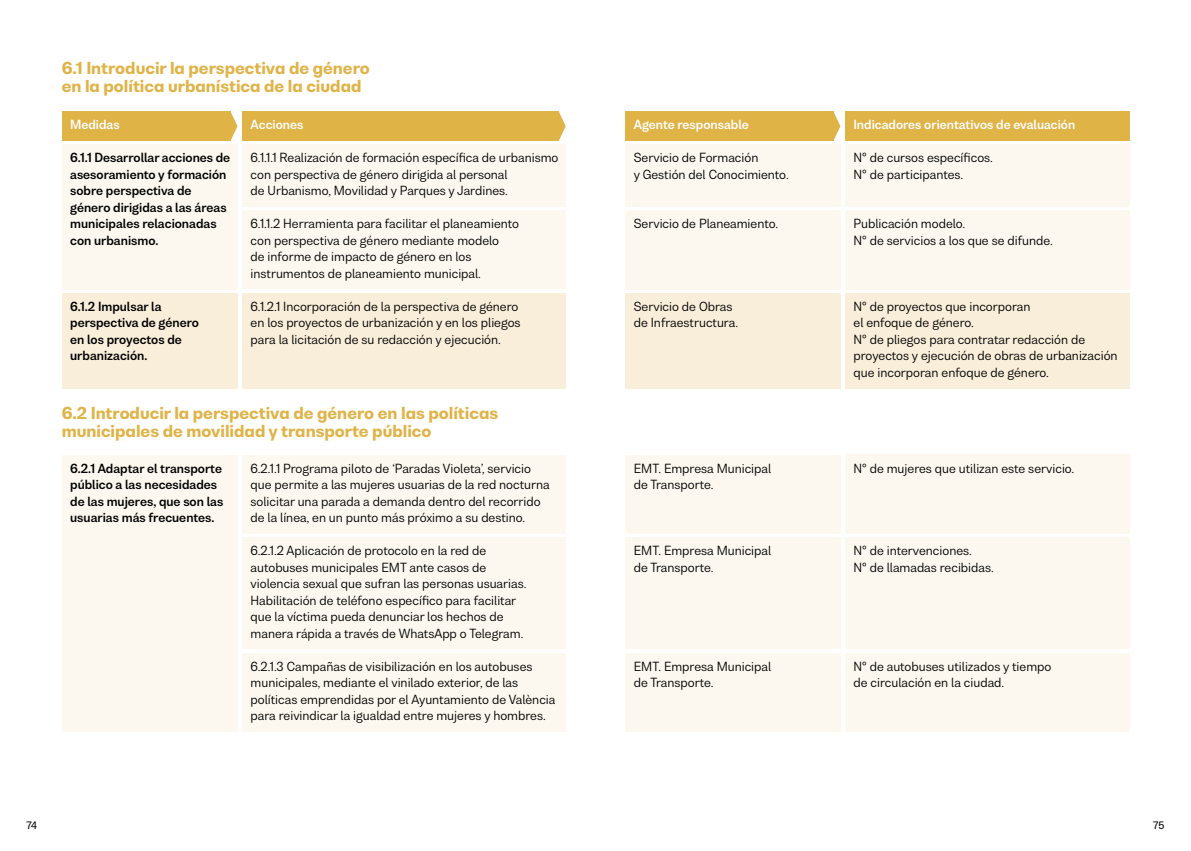
<style>
.page{position:relative;width:1191px;height:851px;background:#fff}
.page>*{position:absolute;margin:0;border:0;box-sizing:border-box;transform-origin:0 0}
.t1{font:800 15.75px/18px "Bw Nista Geometric";color:#e0b347}
.t2{font:12px/16.5px "Bw Nista Grotesk";color:#000;scale:.96 1}
.t3{font:700 12px/16.5px "Bw Nista Grotesk";color:#000;scale:.96 1}
.t4{font:700 12px "Bw Nista Grotesk";color:#fff;scale:.96 1}
.t5{font:500 9.75px "Bw Nista Grotesk";color:#000;scale:.96 1}
</style>
<div class="page">
<svg style="left:231px;top:112px;width:6px;height:28px"></svg>
<svg style="left:559px;top:112px;width:7px;height:28px"></svg>
<div style="left:62px;top:112px;width:169px;height:29px;background:#e0b347"></div>
<div style="left:242px;top:112px;width:317px;height:29px;background:#e0b347"></div>
<svg style="left:833px;top:112px;width:7px;height:29px"></svg>
<div style="left:625px;top:112px;width:208px;height:29px;background:#e0b347"></div>
<div style="left:845px;top:112px;width:284px;height:29px;background:#e0b347"></div>
<div style="left:625px;top:144px;width:215px;height:46px;background:#fcf8ef"></div>
<div style="left:625px;top:177px;width:215px;height:29px;background:#fcf8ef"></div>
<div style="left:625px;top:210px;width:215px;height:29px;background:#fcf8ef"></div>
<div style="left:625px;top:227px;width:215px;height:29px;background:#fcf8ef"></div>
<div style="left:625px;top:243px;width:215px;height:29px;background:#fcf8ef"></div>
<div style="left:625px;top:260px;width:215px;height:29px;background:#fcf8ef"></div>
<div style="left:625px;top:293px;width:215px;height:45px;background:#f9eeda"></div>
<div style="left:625px;top:326px;width:215px;height:29px;background:#f9eeda"></div>
<div style="left:625px;top:342px;width:215px;height:29px;background:#f9eeda"></div>
<div style="left:625px;top:359px;width:215px;height:29px;background:#f9eeda"></div>
<div style="left:845px;top:144px;width:284px;height:29px;background:#fcf8ef"></div>
<div style="left:845px;top:161px;width:284px;height:29px;background:#fcf8ef"></div>
<div style="left:845px;top:177px;width:284px;height:29px;background:#fcf8ef"></div>
<div style="left:845px;top:210px;width:284px;height:29px;background:#fcf8ef"></div>
<div style="left:845px;top:227px;width:284px;height:29px;background:#fcf8ef"></div>
<div style="left:845px;top:243px;width:284px;height:29px;background:#fcf8ef"></div>
<div style="left:845px;top:260px;width:284px;height:29px;background:#fcf8ef"></div>
<div style="left:845px;top:293px;width:284px;height:45px;background:#f9eeda"></div>
<div style="left:845px;top:326px;width:284px;height:62px;background:#f9eeda"></div>
<div style="left:62px;top:144px;width:175px;height:112px;background:#fcf8ef"></div>
<div style="left:62px;top:243px;width:175px;height:29px;background:#fcf8ef"></div>
<div style="left:62px;top:260px;width:175px;height:29px;background:#fcf8ef"></div>
<div style="left:62px;top:293px;width:175px;height:78px;background:#f9eeda"></div>
<div style="left:62px;top:359px;width:175px;height:29px;background:#f9eeda"></div>
<div style="left:242px;top:144px;width:324px;height:62px;background:#fcf8ef"></div>
<div style="left:242px;top:210px;width:324px;height:79px;background:#fcf8ef"></div>
<div style="left:242px;top:293px;width:324px;height:62px;background:#f9eeda"></div>
<div style="left:242px;top:342px;width:324px;height:29px;background:#f9eeda"></div>
<div style="left:242px;top:359px;width:324px;height:29px;background:#f9eeda"></div>
<div style="left:625px;top:454px;width:215px;height:46px;background:#fcf8ef"></div>
<div style="left:625px;top:487px;width:215px;height:29px;background:#fcf8ef"></div>
<div style="left:625px;top:504px;width:215px;height:29px;background:#fcf8ef"></div>
<div style="left:625px;top:537px;width:215px;height:45px;background:#fcf8ef"></div>
<div style="left:625px;top:570px;width:215px;height:29px;background:#fcf8ef"></div>
<div style="left:625px;top:586px;width:215px;height:29px;background:#fcf8ef"></div>
<div style="left:625px;top:603px;width:215px;height:29px;background:#fcf8ef"></div>
<div style="left:625px;top:619px;width:215px;height:29px;background:#fcf8ef"></div>
<div style="left:625px;top:652px;width:215px;height:46px;background:#fcf8ef"></div>
<div style="left:625px;top:685px;width:215px;height:29px;background:#fcf8ef"></div>
<div style="left:625px;top:702px;width:215px;height:29px;background:#fcf8ef"></div>
<div style="left:845px;top:454px;width:284px;height:29px;background:#fcf8ef"></div>
<div style="left:845px;top:471px;width:284px;height:29px;background:#fcf8ef"></div>
<div style="left:845px;top:487px;width:284px;height:29px;background:#fcf8ef"></div>
<div style="left:845px;top:504px;width:284px;height:29px;background:#fcf8ef"></div>
<div style="left:845px;top:537px;width:284px;height:29px;background:#fcf8ef"></div>
<div style="left:845px;top:553px;width:284px;height:29px;background:#fcf8ef"></div>
<div style="left:845px;top:570px;width:284px;height:29px;background:#fcf8ef"></div>
<div style="left:845px;top:586px;width:284px;height:29px;background:#fcf8ef"></div>
<div style="left:845px;top:603px;width:284px;height:29px;background:#fcf8ef"></div>
<div style="left:845px;top:619px;width:284px;height:29px;background:#fcf8ef"></div>
<div style="left:845px;top:652px;width:284px;height:46px;background:#fcf8ef"></div>
<div style="left:845px;top:685px;width:284px;height:29px;background:#fcf8ef"></div>
<div style="left:845px;top:702px;width:284px;height:29px;background:#fcf8ef"></div>
<div style="left:62px;top:454px;width:175px;height:79px;background:#fcf8ef"></div>
<div style="left:62px;top:520px;width:175px;height:29px;background:#fcf8ef"></div>
<div style="left:62px;top:537px;width:175px;height:29px;background:#fcf8ef"></div>
<div style="left:62px;top:553px;width:175px;height:29px;background:#fcf8ef"></div>
<div style="left:62px;top:570px;width:175px;height:29px;background:#fcf8ef"></div>
<div style="left:62px;top:586px;width:175px;height:29px;background:#fcf8ef"></div>
<div style="left:62px;top:603px;width:175px;height:29px;background:#fcf8ef"></div>
<div style="left:62px;top:619px;width:175px;height:29px;background:#fcf8ef"></div>
<div style="left:62px;top:636px;width:175px;height:29px;background:#fcf8ef"></div>
<div style="left:62px;top:652px;width:175px;height:29px;background:#fcf8ef"></div>
<div style="left:62px;top:669px;width:175px;height:29px;background:#fcf8ef"></div>
<div style="left:62px;top:685px;width:175px;height:29px;background:#fcf8ef"></div>
<div style="left:62px;top:702px;width:175px;height:29px;background:#fcf8ef"></div>
<div style="left:242px;top:454px;width:324px;height:79px;background:#fcf8ef"></div>
<div style="left:242px;top:537px;width:324px;height:111px;background:#fcf8ef"></div>
<div style="left:242px;top:652px;width:324px;height:79px;background:#fcf8ef"></div>
<h1 class="t1" style="left:62px;top:59px;width:310px">6.1 Introducir la perspectiva de género en la política urbanística de la ciudad</h1>
<p class="t4" style="left:70px;top:117px;width:53px">Medidas</p>
<p class="t4" style="left:251px;top:117px;width:56px">Acciones</p>
<p class="t4" style="left:634px;top:117px;width:121px">Agente responsable</p>
<p class="t4" style="left:853px;top:117px;width:232px">Indicadores orientativos de evaluación</p>
<p class="t2" style="left:634px;top:149px;width:163px">Servicio de Formación<br>y Gestión del Conocimiento.</p>
<p class="t2" style="left:634px;top:215px;width:152px">Servicio de Planeamiento.</p>
<p class="t3" style="left:70px;top:149px;width:168px">6.1.1 Desarrollar acciones de asesoramiento y formación sobre perspectiva de género dirigidas a las áreas municipales relacionadas con urbanismo.</p>
<p class="t2" style="left:251px;top:149px;width:322px">6.1.1.1 Realización de formación específica de urbanismo con perspectiva de género dirigida al personal<br>de Urbanismo, Movilidad y Parques y Jardines.</p>
<p class="t2" style="left:251px;top:215px;width:281px">6.1.1.2 Herramienta para facilitar el planeamiento con perspectiva de género mediante modelo<br>de informe de impacto de género en los instrumentos de planeamiento municipal.</p>
<p class="t2" style="left:251px;top:298px;width:283px">6.1.2.1 Incorporación de la perspectiva de género en los proyectos de urbanización y en los pliegos para la licitación de su redacción y ejecución.</p>
<p class="t2" style="left:853px;top:149px;width:147px">Nº de cursos específicos.<br>Nº de participantes.</p>
<p class="t2" style="left:853px;top:215px;width:209px">Publicación modelo.<br>Nº de servicios a los que se difunde.</p>
<p class="t3" style="left:70px;top:298px;width:136px">6.1.2 Impulsar la perspectiva de género en los proyectos de urbanización.</p>
<p class="t2" style="left:634px;top:298px;width:110px">Servicio de Obras de Infraestructura.</p>
<p class="t2" style="left:853px;top:298px;width:276px">Nº de proyectos que incorporan<br>el enfoque de género.<br>Nº de pliegos para contratar redacción de proyectos y ejecución de obras de urbanización que incorporan enfoque de género.</p>
<h1 class="t1" style="left:62px;top:404px;width:438px">6.2 Introducir la perspectiva de género en las políticas municipales de movilidad y transporte público</h1>
<p class="t2" style="left:251px;top:459px;width:313px">6.2.1.1 Programa piloto de ‘Paradas Violeta’, servicio que permite a las mujeres usuarias de la red nocturna solicitar una parada a demanda dentro del recorrido de la línea, en un punto más próximo a su destino.</p>
<p class="t2" style="left:251px;top:542px;width:289px">6.2.1.2 Aplicación de protocolo en la red de autobuses municipales EMT ante casos de violencia sexual que sufran las personas usuarias.<br>Habilitación de teléfono específico para facilitar que la víctima pueda denunciar los hechos de manera rápida a través de WhatsApp o Telegram.</p>
<p class="t2" style="left:251px;top:657px;width:319px">6.2.1.3 Campañas de visibilización en los autobuses municipales, mediante el vinilado exterior, de las políticas emprendidas por el Ayuntamiento de València para reivindicar la igualdad entre mujeres y hombres.</p>
<p class="t3" style="left:70px;top:459px;width:161px">6.2.1 Adaptar el transporte público a las necesidades de las mujeres, que son las usuarias más frecuentes.</p>
<p class="t2" style="left:634px;top:459px;width:145px">EMT. Empresa Municipal de Transporte.</p>
<p class="t2" style="left:634px;top:542px;width:145px">EMT. Empresa Municipal de Transporte.</p>
<p class="t2" style="left:634px;top:657px;width:145px">EMT. Empresa Municipal de Transporte.</p>
<p class="t2" style="left:853px;top:459px;width:231px">Nº de mujeres que utilizan este servicio.</p>
<p class="t2" style="left:853px;top:542px;width:148px">Nº de intervenciones.<br>Nº de llamadas recibidas.</p>
<p class="t2" style="left:853px;top:657px;width:207px">Nº de autobuses utilizados y tiempo de circulación en la ciudad.</p>
<p class="t5" style="left:27px;top:818px;width:12px">74</p>
<p class="t5" style="left:1153px;top:818px;width:13px">75</p>
</div>
